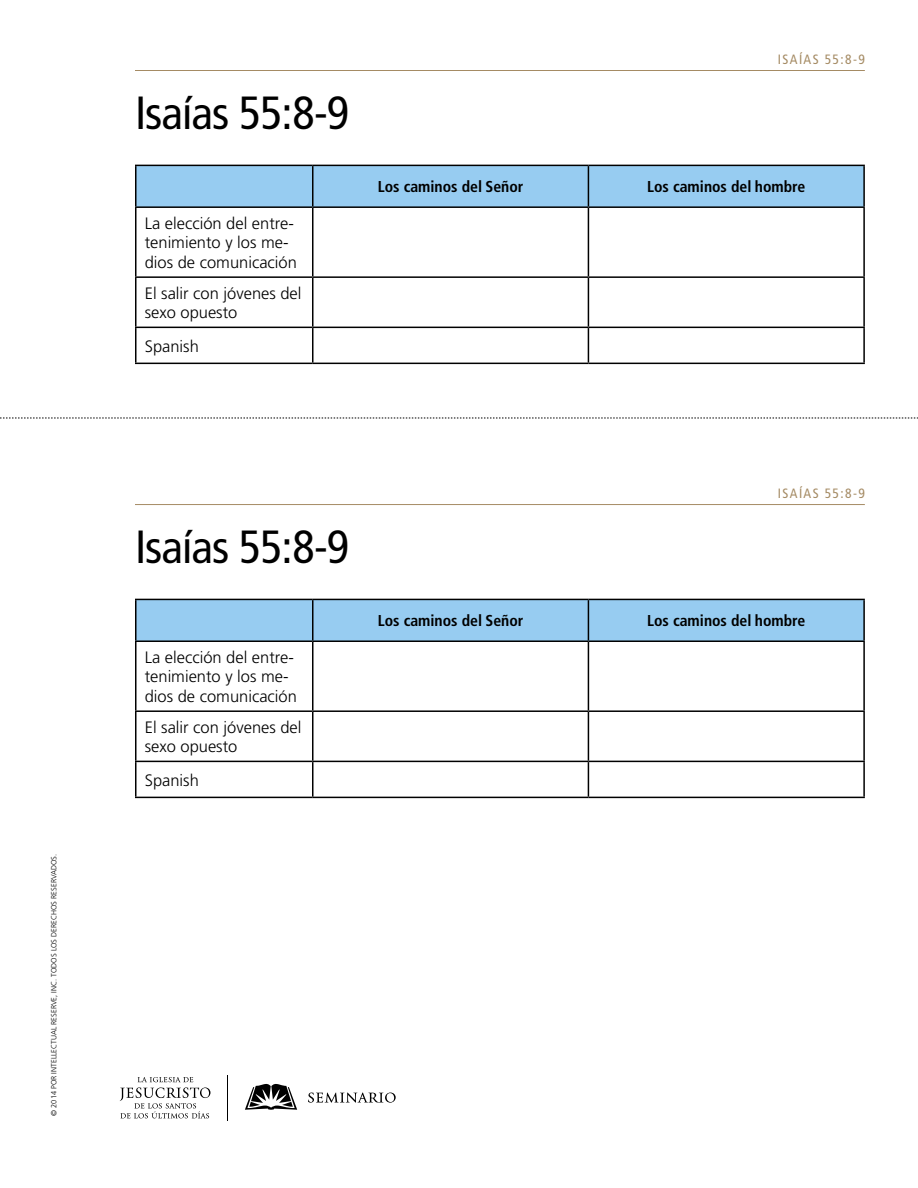
<style>
.page{position:relative;width:918px;height:1188px;background:#fff}
.page>*{position:absolute;margin:0;border:0;box-sizing:border-box;transform-origin:0 0}
.para_HndOut-Title{font:condensed 46.5px "Frutigerlds Lat";letter-spacing:-.02em;color:#000}
.para_11-Light-Lft{font:300 16.5px/19.8px "Frutigerlds Lat";color:#000}
.para_10h-BldCond-Cnt{font:700 condensed 15.75px "Frutigerlds Lat";color:#000}
.para_HndOut-RunHead{font:condensed 13.5px "Frutigerlds Lat";letter-spacing:.1em;color:#a58b64}
.t1{font:300 7.5px "Frutigerlds Lat";color:#000}
</style>
<div class="page">
<svg style="left:245px;top:1084px;width:52px;height:26px"></svg>
<svg style="left:308px;top:1093px;width:88px;height:10px"></svg>
<svg style="left:120px;top:1077px;width:90px;height:41px"></svg>
<hr style="left:227px;top:1076px;width:1px;height:45px;background:#000">
<svg style="left:0;top:418px;width:918px;height:1px"></svg>
<hr style="left:135px;top:70px;width:730px;height:1px;background:#a58b64">
<div style="left:136px;top:166px;width:727px;height:40px;background:#97ccf1"></div>
<hr style="left:135px;top:165px;width:178px;height:1px;background:#000">
<hr style="left:135px;top:166px;width:1px;height:40px;background:#000">
<hr style="left:313px;top:165px;width:275px;height:1px;background:#000">
<hr style="left:312px;top:166px;width:2px;height:40px;background:#000">
<hr style="left:588px;top:165px;width:277px;height:1px;background:#000">
<hr style="left:588px;top:166px;width:1px;height:40px;background:#000">
<hr style="left:863px;top:166px;width:2px;height:40px;background:#000">
<hr style="left:135px;top:206px;width:178px;height:2px;background:#000">
<hr style="left:135px;top:208px;width:1px;height:68px;background:#000">
<hr style="left:313px;top:206px;width:275px;height:2px;background:#000">
<hr style="left:312px;top:208px;width:2px;height:68px;background:#000">
<hr style="left:588px;top:206px;width:277px;height:2px;background:#000">
<hr style="left:588px;top:208px;width:1px;height:68px;background:#000">
<hr style="left:863px;top:208px;width:2px;height:68px;background:#000">
<hr style="left:135px;top:276px;width:178px;height:2px;background:#000">
<hr style="left:135px;top:278px;width:1px;height:49px;background:#000">
<hr style="left:313px;top:276px;width:275px;height:2px;background:#000">
<hr style="left:312px;top:278px;width:2px;height:49px;background:#000">
<hr style="left:588px;top:276px;width:277px;height:2px;background:#000">
<hr style="left:588px;top:278px;width:1px;height:49px;background:#000">
<hr style="left:863px;top:278px;width:2px;height:49px;background:#000">
<hr style="left:135px;top:327px;width:178px;height:1px;background:#000">
<hr style="left:135px;top:328px;width:1px;height:35px;background:#000">
<hr style="left:313px;top:327px;width:275px;height:1px;background:#000">
<hr style="left:312px;top:328px;width:2px;height:35px;background:#000">
<hr style="left:588px;top:327px;width:277px;height:1px;background:#000">
<hr style="left:588px;top:328px;width:1px;height:35px;background:#000">
<hr style="left:863px;top:328px;width:2px;height:35px;background:#000">
<hr style="left:135px;top:363px;width:178px;height:1px;background:#000">
<hr style="left:313px;top:363px;width:275px;height:1px;background:#000">
<hr style="left:588px;top:363px;width:277px;height:1px;background:#000">
<hr style="left:135px;top:504px;width:730px;height:1px;background:#a58b64">
<div style="left:136px;top:600px;width:727px;height:40px;background:#97ccf1"></div>
<hr style="left:135px;top:599px;width:178px;height:1px;background:#000">
<hr style="left:135px;top:600px;width:1px;height:40px;background:#000">
<hr style="left:313px;top:599px;width:275px;height:1px;background:#000">
<hr style="left:312px;top:600px;width:2px;height:40px;background:#000">
<hr style="left:588px;top:599px;width:277px;height:1px;background:#000">
<hr style="left:588px;top:600px;width:1px;height:40px;background:#000">
<hr style="left:863px;top:600px;width:2px;height:40px;background:#000">
<hr style="left:135px;top:640px;width:178px;height:2px;background:#000">
<hr style="left:135px;top:642px;width:1px;height:68px;background:#000">
<hr style="left:313px;top:640px;width:275px;height:2px;background:#000">
<hr style="left:312px;top:642px;width:2px;height:68px;background:#000">
<hr style="left:588px;top:640px;width:277px;height:2px;background:#000">
<hr style="left:588px;top:642px;width:1px;height:68px;background:#000">
<hr style="left:863px;top:642px;width:2px;height:68px;background:#000">
<hr style="left:135px;top:710px;width:178px;height:2px;background:#000">
<hr style="left:135px;top:712px;width:1px;height:49px;background:#000">
<hr style="left:313px;top:710px;width:275px;height:2px;background:#000">
<hr style="left:312px;top:712px;width:2px;height:49px;background:#000">
<hr style="left:588px;top:710px;width:277px;height:2px;background:#000">
<hr style="left:588px;top:712px;width:1px;height:49px;background:#000">
<hr style="left:863px;top:712px;width:2px;height:49px;background:#000">
<hr style="left:135px;top:761px;width:178px;height:1px;background:#000">
<hr style="left:135px;top:762px;width:1px;height:35px;background:#000">
<hr style="left:313px;top:761px;width:275px;height:1px;background:#000">
<hr style="left:312px;top:762px;width:2px;height:35px;background:#000">
<hr style="left:588px;top:761px;width:277px;height:1px;background:#000">
<hr style="left:588px;top:762px;width:1px;height:35px;background:#000">
<hr style="left:863px;top:762px;width:2px;height:35px;background:#000">
<hr style="left:135px;top:797px;width:178px;height:1px;background:#000">
<hr style="left:313px;top:797px;width:275px;height:1px;background:#000">
<hr style="left:588px;top:797px;width:277px;height:1px;background:#000">
<p class="t1" style="left:48px;top:1116px;width:263px;rotate:-90deg">© 2014 POR INTELLECTUAL RESERVE, INC. TODOS LOS DERECHOS RESERVADOS.</p>
<p class="para_HndOut-Title" style="left:135px;top:76px;width:216px">Isaías 55:8-9</p>
<p class="para_11-Light-Lft" style="left:145px;top:213px;width:154px">La elección del entre&shy;tenimiento y los me&shy;dios de comunicación</p>
<p class="para_11-Light-Lft" style="left:145px;top:283px;width:158px">El salir con jóvenes del sexo opuesto</p>
<p class="para_11-Light-Lft" style="left:145px;top:336px;width:56px">Spanish</p>
<p class="para_HndOut-RunHead" style="left:778px;top:49px;width:88px">ISAÍAS 55:8-9</p>
<p class="para_10h-BldCond-Cnt" style="left:378px;top:175px;width:147px">Los caminos del Señor</p>
<p class="para_10h-BldCond-Cnt" style="left:647px;top:175px;width:160px">Los caminos del hombre</p>
<p class="para_HndOut-Title" style="left:135px;top:510px;width:216px">Isaías 55:8-9</p>
<p class="para_11-Light-Lft" style="left:145px;top:647px;width:154px">La elección del entre&shy;tenimiento y los me&shy;dios de comunicación</p>
<p class="para_11-Light-Lft" style="left:145px;top:717px;width:158px">El salir con jóvenes del sexo opuesto</p>
<p class="para_11-Light-Lft" style="left:145px;top:770px;width:56px">Spanish</p>
<p class="para_HndOut-RunHead" style="left:778px;top:483px;width:88px">ISAÍAS 55:8-9</p>
<p class="para_10h-BldCond-Cnt" style="left:378px;top:609px;width:147px">Los caminos del Señor</p>
<p class="para_10h-BldCond-Cnt" style="left:647px;top:609px;width:160px">Los caminos del hombre</p>
</div>
